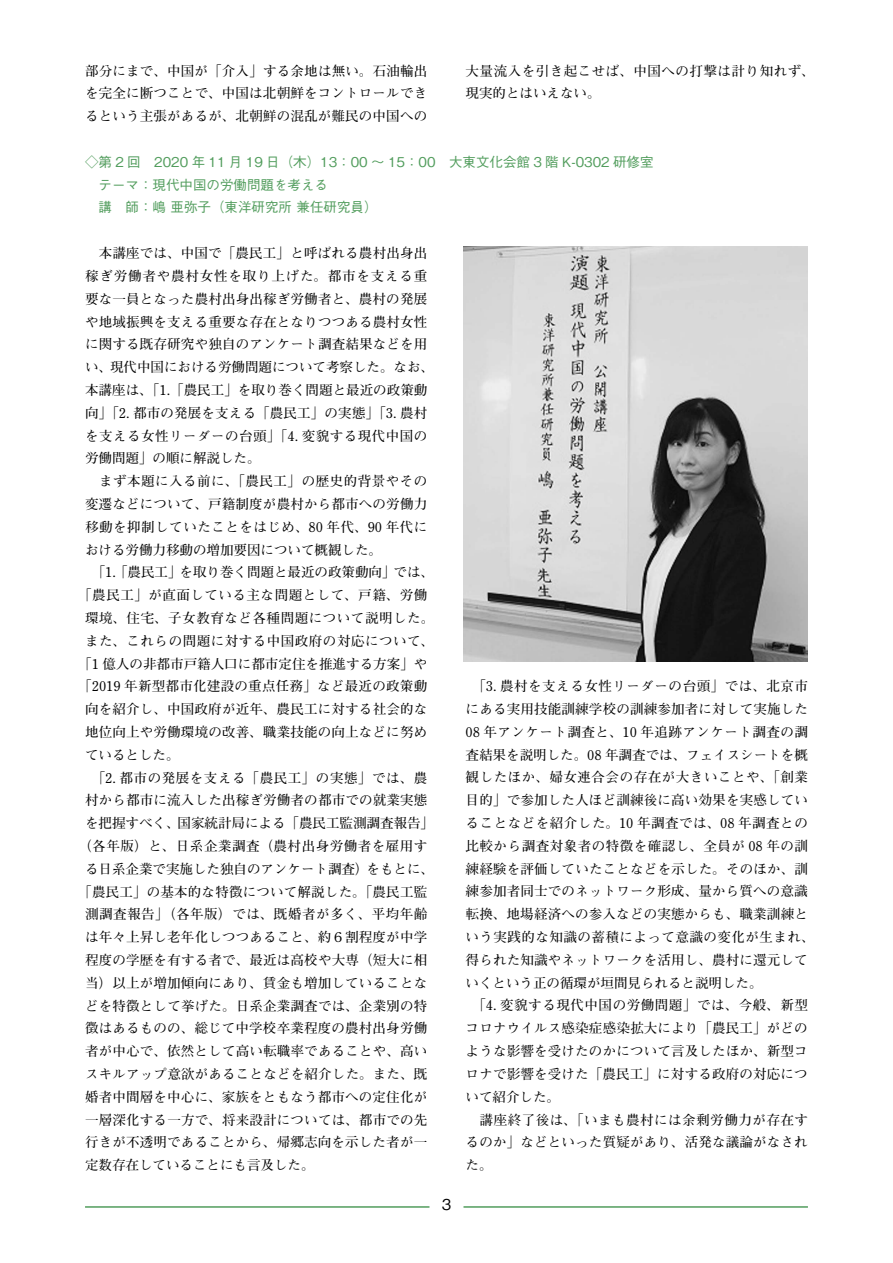
<style>
.page{position:relative;width:893px;height:1263px;background:#fff}
.page>*{position:absolute;margin:0;border:0;box-sizing:border-box;transform-origin:0 0}
.t1{font:500 15px "Gothic BBB Pro";color:#000}
.t2{font:700 13.5px/22.8px "Futo Min A101 Pr 6";letter-spacing:.015em;color:#000;text-align:justify}
.t3{font:700 13.5px/22.8px "Futo Min A101 Pr 6";letter-spacing:.04em;color:#000}
.t4{font:500 13.5px/22.8px "Gothic BBB Pro";color:#529d5d}
.t5{font:700 13.5px "Futo Min A101 Pr 6";letter-spacing:.06em;color:#000}
</style>
<div class="page">
<hr style="left:85px;top:1206px;width:344px;height:2px;background:#529d5d">
<hr style="left:463px;top:1206px;width:345px;height:2px;background:#529d5d">
<img style="left:463px;top:247px;width:345px;height:414px">
<p class="t2" style="left:85px;top:59px;width:344px">部分にまで、中国が「介入」する余地は無い。石油輸出を完全に断つことで、中国は北朝鮮をコントロールできるという主張があるが、北朝鮮の混乱が難民の中国への</p>
<p class="t3" style="left:466px;top:59px;width:351px">大量流入を引き起こせば、中国への打撃は計り知れず、現実的とはいえない。</p>
<p class="t4" style="left:85px;top:149px;width:570px">◇第 2 回　2020 年 11 月 19 日（木）13：00 ～ 15：00　大東文化会館 3 階 K-0302 研修室　テーマ：現代中国の労働問題を考える<br>　講　師：嶋亜弥子（東洋研究所兼任研究員）</p>
<p class="t2" style="left:85px;top:241px;width:344px">　本講座では、中国で「農民工」と呼ばれる農村出身出</p>
<p class="t5" style="left:85px;top:265px;width:344px">稼ぎ労働者や農村女性を取り上げた。都市を支える重</p>
<p class="t2" style="left:85px;top:287px;width:344px">要な一員となった農村出身出稼ぎ労働者と、農村の発展</p>
<p class="t2" style="left:85px;top:309px;width:344px">や地域振興を支える重要な存在となりつつある農村女性</p>
<p class="t2" style="left:85px;top:332px;width:344px">に関する既存研究や独自のアンケート調査結果などを用</p>
<p class="t2" style="left:85px;top:355px;width:351px">い、現代中国における労働問題について考察した。なお、</p>
<p class="t2" style="left:85px;top:378px;width:344px">本講座は、「1.「農民工」を取り巻く問題と最近の政策動</p>
<p class="t2" style="left:85px;top:401px;width:344px">向」「2. 都市の発展を支える「農民工」の実態」「3. 農村</p>
<p class="t3" style="left:85px;top:423px;width:344px">を支える女性リーダーの台頭」「4. 変貌する現代中国の</p>
<p class="t2" style="left:85px;top:446px;width:177px">労働問題」の順に解説した。</p>
<p class="t3" style="left:85px;top:469px;width:344px">　まず本題に入る前に、「農民工」の歴史的背景やその</p>
<p class="t2" style="left:85px;top:492px;width:344px">変遷などについて、戸籍制度が農村から都市への労働力</p>
<p class="t3" style="left:85px;top:515px;width:344px">移動を抑制していたことをはじめ、80 年代、90 年代に</p>
<p class="t2" style="left:85px;top:537px;width:298px">おける労働力移動の増加要因について概観した。</p>
<p class="t2" style="left:85px;top:560px;width:351px">　「1.「農民工」を取り巻く問題と最近の政策動向」では、</p>
<p class="t3" style="left:78px;top:583px;width:351px">「農民工」が直面している主な問題として、戸籍、労働</p>
<p class="t3" style="left:85px;top:606px;width:351px">環境、住宅、子女教育など各種問題について説明した。</p>
<p class="t3" style="left:85px;top:629px;width:351px">また、これらの問題に対する中国政府の対応について、</p>
<p class="t2" style="left:78px;top:651px;width:351px">「1 億人の非都市戸籍人口に都市定住を推進する方案」や</p>
<p class="t2" style="left:78px;top:674px;width:350px">「2019 年新型都市化建設の重点任務」など最近の政策動</p>
<p class="t2" style="left:85px;top:697px;width:344px">向を紹介し、中国政府が近年、農民工に対する社会的な</p>
<p class="t2" style="left:85px;top:720px;width:344px">地位向上や労働環境の改善、職業技能の向上などに努め</p>
<p class="t2" style="left:85px;top:743px;width:96px">ているとした。</p>
<p class="t3" style="left:85px;top:765px;width:344px">　「2. 都市の発展を支える「農民工」の実態」では、農</p>
<p class="t2" style="left:85px;top:788px;width:344px">村から都市に流入した出稼ぎ労働者の都市での就業実態</p>
<p class="t2" style="left:85px;top:811px;width:351px">を把握すべく、国家統計局による「農民工監測調査報告」</p>
<p class="t3" style="left:78px;top:834px;width:351px">（各年版）と、日系企業調査（農村出身労働者を雇用す</p>
<p class="t2" style="left:85px;top:857px;width:351px">る日系企業で実施した独自のアンケート調査）をもとに、</p>
<p class="t2" style="left:78px;top:880px;width:350px">「農民工」の基本的な特徴について解説した。「農民工監</p>
<p class="t3" style="left:85px;top:902px;width:344px">測調査報告」（各年版）では、既婚者が多く、平均年齢</p>
<p class="t2" style="left:85px;top:925px;width:344px">は年々上昇し老年化しつつあること、約６割程度が中学</p>
<p class="t2" style="left:85px;top:948px;width:344px">程度の学歴を有する者で、最近は高校や大専（短大に相</p>
<p class="t2" style="left:85px;top:971px;width:344px">当）以上が増加傾向にあり、賃金も増加していることな</p>
<p class="t2" style="left:85px;top:994px;width:344px">どを特徴として挙げた。日系企業調査では、企業別の特</p>
<p class="t2" style="left:85px;top:1016px;width:344px">徴はあるものの、総じて中学校卒業程度の農村出身労働</p>
<p class="t2" style="left:85px;top:1039px;width:344px">者が中心で、依然として高い転職率であることや、高い</p>
<p class="t2" style="left:85px;top:1062px;width:344px">スキルアップ意欲があることなどを紹介した。また、既</p>
<p class="t2" style="left:85px;top:1085px;width:344px">婚者中間層を中心に、家族をともなう都市への定住化が</p>
<p class="t2" style="left:85px;top:1108px;width:344px">一層深化する一方で、将来設計については、都市での先</p>
<p class="t2" style="left:85px;top:1130px;width:344px">行きが不透明であることから、帰郷志向を示した者が一</p>
<p class="t2" style="left:85px;top:1153px;width:231px">定数存在していることにも言及した。</p>
<p class="t2" style="left:466px;top:674px;width:350px;text-align:left">　「3. 農村を支える女性リーダーの台頭」では、北京市にある実用技能訓練学校の訓練参加者に対して実施した<br>08 年アンケート調査と、10 年追跡アンケート調査の調査結果を説明した。08 年調査では、フェイスシートを概観したほか、婦女連合会の存在が大きいことや、「創業目的」で参加した人ほど訓練後に高い効果を実感していることなどを紹介した。10 年調査では、08 年調査との比較から調査対象者の特徴を確認し、全員が 08 年の訓練経験を評価していたことなどを示した。そのほか、訓練参加者同士でのネットワーク形成、量から質への意識転換、地場経済への参入などの実態からも、職業訓練という実践的な知識の蓄積によって意識の変化が生まれ、得られた知識やネットワークを活用し、農村に還元していくという正の循環が垣間見られると説明した。<br>　「4. 変貌する現代中国の労働問題」では、今般、新型コロナウイルス感染症感染拡大により「農民工」がどのような影響を受けたのかについて言及したほか、新型コロナで影響を受けた「農民工」に対する政府の対応について紹介した。<br>　講座終了後は、「いまも農村には余剰労働力が存在するのか」などといった質疑があり、活発な議論がなされた。</p>
<p class="t1" style="left:442px;top:1192px;width:11px">3</p>
</div>
